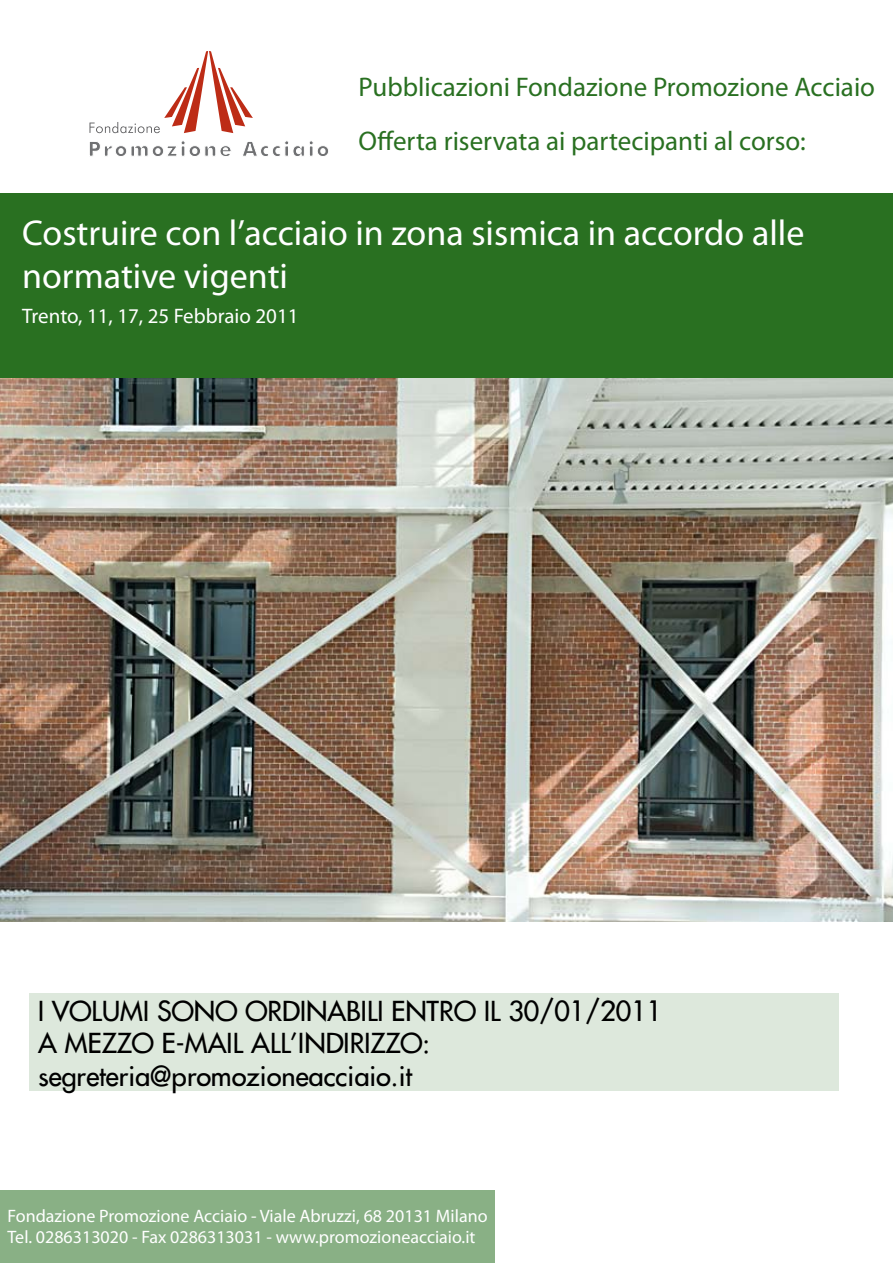
<style>
.page{position:relative;width:893px;height:1263px;background:#fff}
.page>*{position:absolute;margin:0;border:0;box-sizing:border-box;transform-origin:0 0}
.t1{font:36px/43.2px "Myriad Pro";color:#fff}
.t2{font:27px/32.4px "Futura 2";color:#000}
.t3{font:27px/54px "Myriad Pro";color:#297021}
.t4{font:21px "Myriad Pro";color:#fff}
.t5{font:18px/21.6px "Myriad Pro";color:#fff}
</style>
<div class="page">
<div style="left:1px;top:193px;width:892px;height:188px;background:#297021"></div>
<div style="left:0;top:1191px;width:495px;height:72px;background:#89b085"></div>
<svg style="left:89px;top:141px;width:240px;height:15px"></svg>
<svg style="left:90px;top:51px;width:163px;height:82px"></svg>
<div style="left:30px;top:993px;width:809px;height:97px;background:#dde8dc"></div>
<img style="left:0;top:378px;width:893px;height:544px">
<h2 class="t3" style="left:359px;top:60px;width:518px">Pubblicazioni Fondazione Promozione Acciaio<br>Offerta riservata ai partecipanti al corso:</h2>
<h1 class="t1" style="left:22px;top:210px;width:784px">Costruire con l’acciaio in zona sismica in accordo alle normative vigenti</h1>
<p class="t4" style="left:22px;top:303px;width:278px">Trento, 11, 17, 25 Febbraio 2011</p>
<h2 class="t2" style="left:38px;top:994px;width:626px">I VOLUMI SONO ORDINABILI ENTRO IL 30/01/2011<br>A MEZZO E-MAIL ALL’INDIRIZZO: segreteria@promozioneacciaio.it</h2>
<p class="t5" style="left:8px;top:1204px;width:481px">Fondazione Promozione Acciaio - Viale Abruzzi, 68 20131 Milano<br>Tel. 0286313020 - Fax 0286313031 - www.promozioneacciaio.it</p>
</div>
